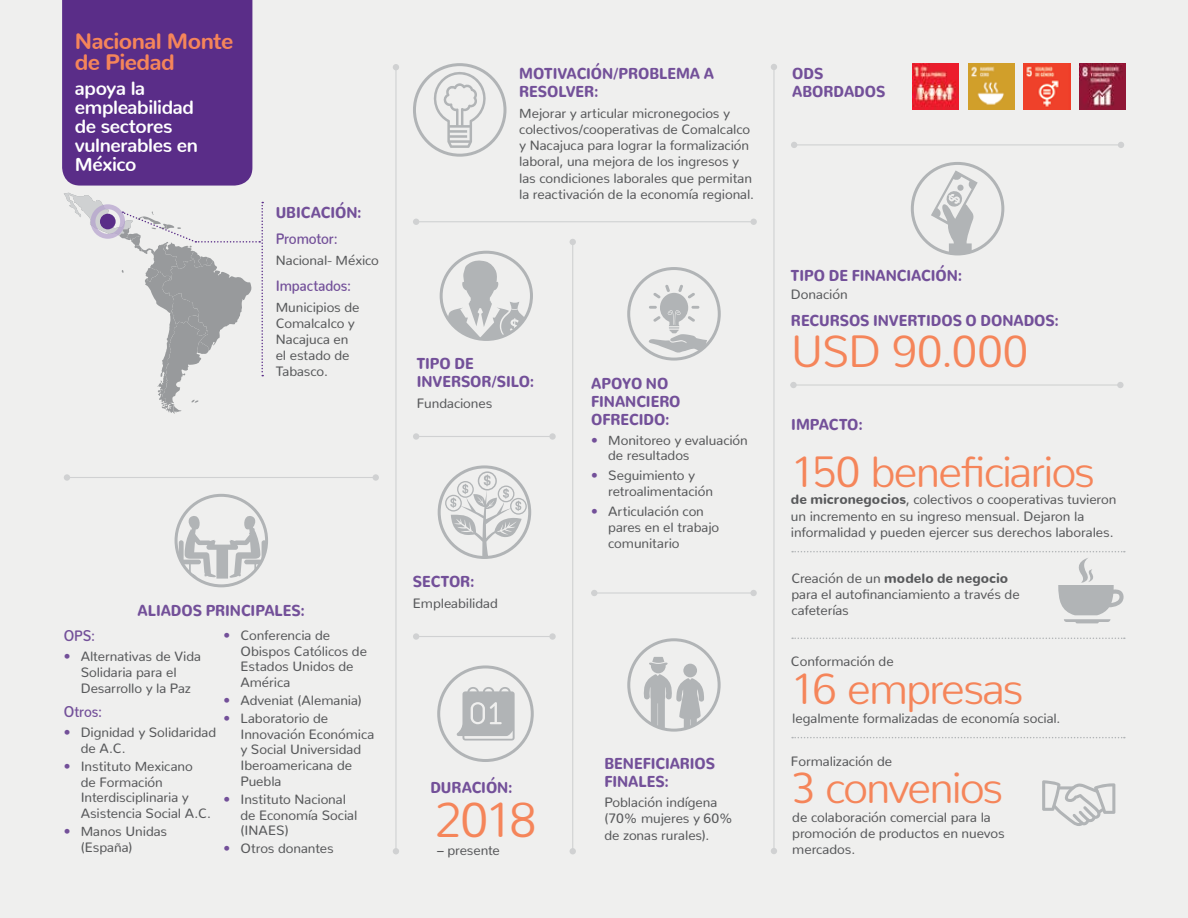
<style>
.page{position:relative;width:1188px;height:918px;background:#efefee}
.page>*{position:absolute;margin:0;border:0;box-sizing:border-box;transform-origin:0 0}
.t1{font:300 49.2px "Nunito";color:#f5855a}
.t2{font:300 45px "Nunito";color:#f5855a}
.t3{font:300 43.5px "Nunito";letter-spacing:-.05em;color:#f5855a}
.t4{font:800 22.35px/20.9px "Nunito";letter-spacing:-.025em;color:#f5855a}
.t5{font:700 19.2px/19.2px "Nunito";letter-spacing:-.02em;color:#fff}
.t6{font:900 15.75px/18px "Nunito";letter-spacing:-.005em;color:#735099;scale:.9 1}
.t7{font:600 15px "Nunito";letter-spacing:-.005em;color:#735099;scale:.9 1}
.t8{font:13.5px/15.8px "Nunito";letter-spacing:-.005em;color:#58595b}
.s1{font-weight:600;color:#735099}
.s2{font-weight:900}
</style>
<div class="page">
<div style="left:62px;top:0;width:190px;height:186px;background:#5a2d88"></div>
<svg style="left:179px;top:514px;width:87px;height:65px"></svg>
<div style="left:175px;top:494px;width:93px;height:93px;border:3px solid #b1b4b6;border-radius:50%"></div>
<svg style="left:644px;top:657px;width:60px;height:71px"></svg>
<div style="left:627px;top:638px;width:94px;height:94px;border:3px solid #b1b4b6;border-radius:50%"></div>
<svg style="left:457px;top:687px;width:58px;height:54px"></svg>
<div style="left:437px;top:665px;width:97px;height:97px;border:3px solid #b1b4b6;border-radius:50%"></div>
<svg style="left:792px;top:551px;width:333px;height:1px"></svg>
<svg style="left:792px;top:638px;width:333px;height:1px"></svg>
<svg style="left:792px;top:737px;width:333px;height:1px"></svg>
<hr style="left:572px;top:240px;width:1px;height:611px;background:#b1b4b6">
<svg style="left:570px;top:239px;width:6px;height:6px"></svg>
<svg style="left:570px;top:848px;width:6px;height:6px"></svg>
<hr style="left:773px;top:65px;width:2px;height:788px;background:#b1b4b6">
<svg style="left:771px;top:64px;width:6px;height:6px"></svg>
<svg style="left:771px;top:848px;width:6px;height:6px"></svg>
<hr style="left:395px;top:65px;width:2px;height:789px;background:#b1b4b6">
<svg style="left:393px;top:64px;width:6px;height:6px"></svg>
<svg style="left:393px;top:848px;width:6px;height:6px"></svg>
<svg style="left:446px;top:259px;width:82px;height:80px"></svg>
<div style="left:440px;top:251px;width:93px;height:90px;border:3px solid #b1b4b6;border-radius:50%"></div>
<svg style="left:445px;top:471px;width:82px;height:86px"></svg>
<div style="left:438px;top:465px;width:93px;height:94px;border:3px solid #b1b4b6;border-radius:50%"></div>
<svg style="left:648px;top:285px;width:59px;height:69px"></svg>
<div style="left:627px;top:267px;width:94px;height:94px;border:3px solid #b1b4b6;border-radius:50%"></div>
<hr style="left:591px;top:592px;width:163px;height:2px;background:#b1b4b6">
<div style="left:750px;top:590px;width:7px;height:6px;background:#d0d1d2;border-radius:50%"></div>
<svg style="left:591px;top:590px;width:6px;height:6px"></svg>
<hr style="left:415px;top:436px;width:137px;height:1px;background:#b1b4b6">
<div style="left:549px;top:433px;width:7px;height:7px;background:#d0d1d2;border-radius:50%"></div>
<div style="left:413px;top:433px;width:6px;height:7px;background:#d0d1d2;border-radius:50%"></div>
<hr style="left:415px;top:636px;width:137px;height:1px;background:#b1b4b6">
<div style="left:549px;top:633px;width:7px;height:7px;background:#d0d1d2;border-radius:50%"></div>
<div style="left:413px;top:633px;width:6px;height:7px;background:#d0d1d2;border-radius:50%"></div>
<svg style="left:430px;top:68px;width:59px;height:80px"></svg>
<div style="left:413px;top:63px;width:94px;height:94px;border:3px solid #b1b4b6;border-radius:50%"></div>
<img style="left:913px;top:64px;width:46px;height:46px">
<img style="left:968px;top:64px;width:46px;height:46px">
<img style="left:1079px;top:64px;width:47px;height:46px">
<img style="left:1024px;top:64px;width:46px;height:46px">
<hr style="left:791px;top:144px;width:330px;height:1px;background:#b1b4b6">
<svg style="left:791px;top:142px;width:6px;height:6px"></svg>
<svg style="left:1118px;top:142px;width:6px;height:6px"></svg>
<hr style="left:790px;top:384px;width:330px;height:2px;background:#b1b4b6">
<div style="left:790px;top:382px;width:7px;height:6px;background:#d0d1d2;border-radius:50%"></div>
<div style="left:1117px;top:382px;width:7px;height:6px;background:#d0d1d2;border-radius:50%"></div>
<hr style="left:413px;top:221px;width:340px;height:1px;background:#b1b4b6">
<svg style="left:413px;top:219px;width:6px;height:6px"></svg>
<div style="left:750px;top:219px;width:7px;height:6px;background:#d0d1d2;border-radius:50%"></div>
<hr style="left:68px;top:477px;width:307px;height:1px;background:#b1b4b6">
<div style="left:64px;top:474px;width:6px;height:7px;background:#d0d1d2;border-radius:50%"></div>
<div style="left:373px;top:474px;width:6px;height:7px;background:#d0d1d2;border-radius:50%"></div>
<svg style="left:931px;top:170px;width:47px;height:84px"></svg>
<div style="left:911px;top:162px;width:93px;height:93px;border:3px solid #b1b4b6;border-radius:50%"></div>
<svg style="left:1058px;top:558px;width:66px;height:65px"></svg>
<svg style="left:1042px;top:780px;width:73px;height:46px"></svg>
<svg style="left:64px;top:193px;width:199px;height:221px"></svg>
<div style="left:100px;top:214px;width:16px;height:15px;background:#5a2d88;border-radius:50%"></div>
<div style="left:91px;top:204px;width:34px;height:35px;border:5px solid #b3a0cd;border-radius:50%"></div>
<h3 class="t4" style="left:75px;top:28px;width:160px">Nacional Monte de Piedad</h3>
<h3 class="t5" style="left:75px;top:76px;width:125px">apoya la empleabilidad de sectores vulnerables en<br>México</h3>
<p class="t6" style="left:276px;top:201px;width:97px">UBICACIÓN:</p>
<p class="t7" style="left:276px;top:226px;width:71px">Promotor:</p>
<p class="t8" style="left:276px;top:251px;width:105px">Nacional- México</p>
<p class="t7" style="left:276px;top:273px;width:85px">Impactados:</p>
<p class="t8" style="left:276px;top:297px;width:85px;line-height:16.2px">Municipios de<br>Comalcalco y<br>Nacajuca en el estado de<br>Tabasco.</p>
<p class="t6" style="left:138px;top:599px;width:187px">ALIADOS PRINCIPALES:</p>
<p class="t7" style="left:64px;top:623px;width:36px">OPS:</p>
<p class="t8" style="left:64px;top:647px;width:139px;text-align:center"><span class="s1">•</span> Alternativas de Vida<br>Solidaria para el<br>Desarrollo y la Paz</p>
<p class="t7" style="left:64px;top:699px;width:44px">Otros:</p>
<p class="t8" style="left:81px;top:723px;width:137px;text-indent:-17px"><span class="s1">•</span> Dignidad y Solidaridad de A.C.</p>
<p class="t8" style="left:81px;top:757px;width:132px;text-indent:-17px"><span class="s1">•</span> Instituto Mexicano de Formación<br>Interdisciplinaria y<br>Asistencia Social A.C.</p>
<p class="t8" style="left:81px;top:822px;width:88px;text-indent:-17px"><span class="s1">•</span> Manos Unidas (España)</p>
<p class="t8" style="left:240px;top:626px;width:128px;text-indent:-17px"><span class="s1">•</span> Conferencia de<br>Obispos Católicos de<br>Estados Unidos de<br>América</p>
<p class="t8" style="left:223px;top:691px;width:140px"><span class="s1">•</span> Adveniat (Alemania)</p>
<p class="t8" style="left:240px;top:709px;width:135px;text-indent:-17px"><span class="s1">•</span> Laboratorio de<br>Innovación Económica y Social Universidad<br>Iberoamericana de<br>Puebla</p>
<p class="t8" style="left:240px;top:790px;width:118px;text-indent:-17px"><span class="s1">•</span> Instituto Nacional de Economía Social (INAES)</p>
<p class="t8" style="left:223px;top:839px;width:112px"><span class="s1">•</span> Otros donantes</p>
<p class="t6" style="left:519px;top:63px;width:218px">MOTIVACIÓN/PROBLEMA A<br>RESOLVER:</p>
<p class="t8" style="left:519px;top:104px;width:236px;line-height:16.2px">Mejorar y articular micronegocios y colectivos/cooperativas de Comalcalco y Nacajuca para lograr la formalización laboral, una mejora de los ingresos y las condiciones laborales que permitan la reactivación de la economía regional.</p>
<p class="t6" style="left:417px;top:353px;width:132px">TIPO DE<br>INVERSOR/SILO:</p>
<p class="t8" style="left:417px;top:393px;width:77px">Fundaciones</p>
<p class="t6" style="left:413px;top:571px;width:70px">SECTOR:</p>
<p class="t8" style="left:413px;top:593px;width:86px">Empleabilidad</p>
<p class="t6" style="left:591px;top:372px;width:101px">APOYO NO<br>FINANCIERO<br>OFRECIDO:</p>
<p class="t8" style="left:608px;top:431px;width:141px;text-indent:-17px"><span class="s1">•</span> Monitoreo y evaluación de resultados</p>
<p class="t8" style="left:608px;top:466px;width:106px;text-indent:-17px"><span class="s1">•</span> Seguimiento y retroalimentación</p>
<p class="t8" style="left:608px;top:502px;width:113px;text-indent:-17px"><span class="s1">•</span> Articulación con pares en el trabajo comunitario</p>
<p class="t6" style="left:430px;top:777px;width:93px">DURACIÓN:</p>
<h1 class="t1" style="left:434px;top:778px;width:104px">2018</h1>
<p class="t8" style="left:437px;top:841px;width:64px">– presente</p>
<p class="t6" style="left:604px;top:752px;width:124px">BENEFICIARIOS<br>FINALES:</p>
<p class="t8" style="left:604px;top:793px;width:130px;line-height:16.2px">Población indígena (70% mujeres y 60% de zonas rurales).</p>
<p class="t6" style="left:792px;top:63px;width:105px">ODS<br>ABORDADOS</p>
<p class="t6" style="left:791px;top:264px;width:192px">TIPO DE FINANCIACIÓN:</p>
<p class="t8" style="left:791px;top:285px;width:58px">Donación</p>
<p class="t6" style="left:791px;top:309px;width:299px">RECURSOS INVERTIDOS O DONADOS:</p>
<h2 class="t2" style="left:791px;top:313px;width:239px">USD 90.000</h2>
<p class="t6" style="left:791px;top:414px;width:81px">IMPACTO:</p>
<h3 class="t3" style="left:791px;top:435px;width:306px">150 beneficiarios</h3>
<p class="t8" style="left:791px;top:490px;width:327px;line-height:16.2px"><span class="s2">de micronegocios</span>, colectivos o cooperativas tuvieron un incremento en su ingreso mensual. Dejaron la informalidad y pueden ejercer sus derechos laborales.</p>
<p class="t8" style="left:791px;top:569px;width:230px;line-height:16.2px">Creación de un <span class="s2">modelo de negocio </span>para el autofinanciamiento a través de cafeterías</p>
<p class="t8" style="left:791px;top:652px;width:104px">Conformación de</p>
<h3 class="t3" style="left:791px;top:652px;width:235px">16 empresas</h3>
<p class="t8" style="left:792px;top:709px;width:270px">legalmente formalizadas de economía social.</p>
<p class="t8" style="left:791px;top:752px;width:103px">Formalización de</p>
<h3 class="t3" style="left:791px;top:751px;width:214px">3 convenios</h3>
<p class="t8" style="left:792px;top:808px;width:214px;line-height:16.2px">de colaboración comercial para la promoción de productos en nuevos mercados.</p>
</div>
